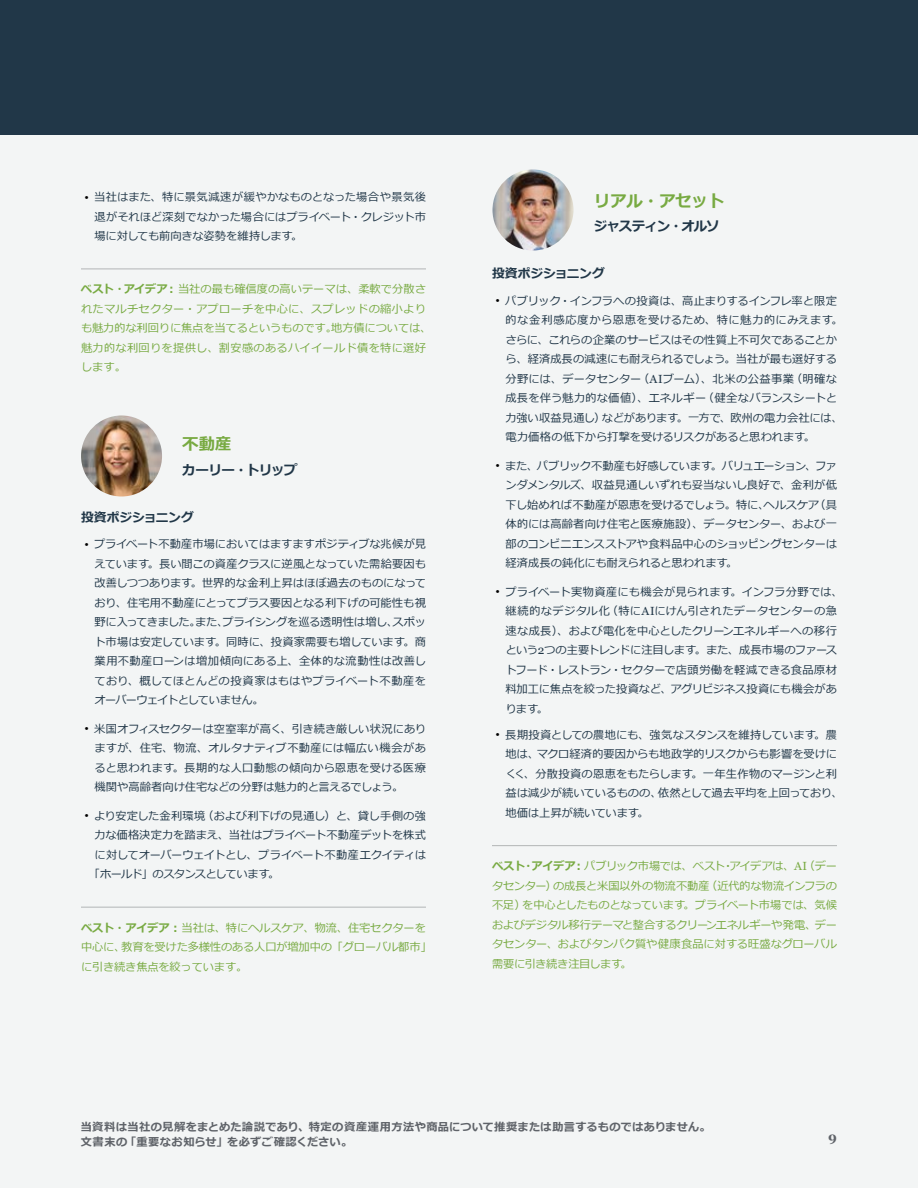
<style>
.page{position:relative;width:918px;height:1188px;background:#fff}
.page>*{position:absolute;margin:0;border:0;box-sizing:border-box;transform-origin:0 0}
.t1{font:700 16.5px "Meiryo";letter-spacing:-.01em;color:#78aa42}
.t2{font:700 13.5px "Meiryo";letter-spacing:-.085em;color:#213748}
.t3{font:700 13.5px "Meiryo";letter-spacing:-.05em;color:#213748}
.t4{font:700 13.5px "Georgia Pro";color:#5f6369}
.t5{font:700 12.75px "Meiryo";letter-spacing:-.01em;color:#213748}
.t6{font:11.25px/19.5px "Meiryo";letter-spacing:-.005em;color:#213748;text-align:justify}
.t7{font:11.25px/19.5px "Meiryo";letter-spacing:-.01em;color:#78aa42}
.t8{font:11.25px/19.5px "Meiryo";letter-spacing:.025em;color:#78aa42}
.t9{font:700 11.25px/15px "Meiryo";letter-spacing:.02em;color:#5f6369}
.t10{font:11.25px "Meiryo";letter-spacing:-.055em;color:#213748}
.s1{font-weight:700}
.s2{font-family:"Georgia";font-size:11.85px}
</style>
<div class="page">
<div style="left:0;top:135px;width:918px;height:1053px;background:#f3f5f5"></div>
<div style="left:0;top:0;width:918px;height:135px;background:#213748"></div>
<img style="left:81px;top:416px;width:81px;height:80px;border-radius:40px">
<img style="left:492px;top:170px;width:81px;height:80px;border-radius:40px">
<hr style="left:81px;top:269px;width:345px;height:1px;background:#b2b5b6">
<hr style="left:81px;top:907px;width:345px;height:1px;background:#b2b5b6">
<hr style="left:492px;top:845px;width:345px;height:1px;background:#b2b5b6">
<p class="t6" style="left:94px;top:188px;width:333px;text-indent:-10px"><sup>●</sup> 当社はまた、特に景気減速が緩やかなものとなった場合や景気後退がそれほど深刻でなかった場合にはプライベート・クレジット市場に対しても前向きな姿勢を維持します。</p>
<p class="t8" style="left:81px;top:280px;width:352px"><span class="s1">ベスト・アイデア：</span>当社の最も確信度の高いテーマは、柔軟で分散されたマルチセクター・アプローチを中心に、スプレッドの縮小よりも魅力的な利回りに焦点を当てるというものです。地方債については、魅力的な利回りを提供し、割安感のあるハイイールド債を特に選好します。</p>
<h1 class="t1" style="left:182px;top:433px;width:51px">不動産</h1>
<p class="t3" style="left:182px;top:460px;width:117px">カーリー・トリップ</p>
<p class="t5" style="left:81px;top:508px;width:114px">投資ポジショニング</p>
<p class="t6" style="left:95px;top:535px;width:333px;text-indent:-10px"><sup>●</sup> プライベート不動産市場においてはますますポジティブな兆候が見えています。長い間この資産クラスに逆風となっていた需給要因も改善しつつあります。世界的な金利上昇はほぼ過去のものになっており、住宅用不動産にとってプラス要因となる利下げの可能性も視野に入ってきました。また、プライシングを巡る透明性は増し、スポット市場は安定しています。同時に、投資家需要も増しています。商業用不動産ローンは増加傾向にある上、全体的な流動性は改善しており、概してほとんどの投資家はもはやプライベート不動産をオーバーウェイトとしていません。</p>
<p class="t6" style="left:95px;top:720px;width:333px;text-indent:-10px"><sup>●</sup> 米国オフィスセクターは空室率が高く、引き続き厳しい状況にありますが、住宅、物流、オルタナティブ不動産には幅広い機会があると思われます。長期的な人口動態の傾向から恩恵を受ける医療機関や高齢者向け住宅などの分野は魅力的と言えるでしょう。</p>
<p class="t6" style="left:84px;top:807px;width:343px"><sup>●</sup> より安定した金利環境（および利下げの見通し）と、貸し手側の強</p>
<p class="t6" style="left:95px;top:826px;width:333px">力な価格決定力を踏まえ、当社はプライベート不動産デットを株式</p>
<p class="t6" style="left:95px;top:846px;width:333px">に対してオーバーウェイトとし、プライベート不動産エクイティは</p>
<p class="t10" style="left:89px;top:866px;width:192px">「ホールド」のスタンスとしています。</p>
<p class="t7" style="left:81px;top:918px;width:352px"><span class="s1">ベスト・アイデア：</span>当社は、特にヘルスケア、物流、住宅セクターを中心に、教育を受けた多様性のある人口が増加中の「グローバル都市」に引き続き焦点を絞っています。</p>
<h1 class="t1" style="left:594px;top:189px;width:132px">リアル・アセット</h1>
<p class="t2" style="left:594px;top:217px;width:127px">ジャスティン・オルソ</p>
<p class="t5" style="left:492px;top:264px;width:114px">投資ポジショニング</p>
<p class="t6" style="left:506px;top:291px;width:339px;text-align:left;text-indent:-10px"><sup>●</sup> パブリック・インフラへの投資は、高止まりするインフレ率と限定的な金利感応度から恩恵を受けるため、特に魅力的にみえます。さらに、これらの企業のサービスはその性質上不可欠であることから、経済成長の減速にも耐えられるでしょう。当社が最も選好する分野には、データセンター（<span class="s2">AI</span>ブーム）、北米の公益事業（明確な成長を伴う魅力的な価値）、エネルギー（健全なバランスシートと力強い収益見通し）などがあります。一方で、欧州の電力会社には、電力価格の低下から打撃を受けるリスクがあると思われます。</p>
<p class="t6" style="left:506px;top:456px;width:333px;text-indent:-10px"><sup>●</sup> また、パブリック不動産も好感しています。バリュエーション、ファンダメンタルズ、収益見通しいずれも妥当ないし良好で、金利が低下し始めれば不動産が恩恵を受けるでしょう。特に、ヘルスケア（具体的には高齢者向け住宅と医療施設）、データセンター、および一部のコンビニエンスストアや食料品中心のショッピングセンターは経済成長の鈍化にも耐えられると思われます。</p>
<p class="t6" style="left:506px;top:582px;width:339px;text-align:left;text-indent:-10px"><sup>●</sup> プライベート実物資産にも機会が見られます。インフラ分野では、継続的なデジタル化（特に<span class="s2">AI</span>にけん引されたデータセンターの急速な成長）、および電化を中心としたクリーンエネルギーへの移行という<span class="s2">2</span>つの主要トレンドに注目します。また、成長市場のファーストフード・レストラン・セクターで店頭労働を軽減できる食品原材料加工に焦点を絞った投資など、アグリビジネス投資にも機会があります。</p>
<p class="t6" style="left:506px;top:726px;width:339px;text-align:left;text-indent:-10px"><sup>●</sup> 長期投資としての農地にも、強気なスタンスを維持しています。農地は、マクロ経済的要因からも地政学的リスクからも影響を受けにくく、分散投資の恩恵をもたらします。一年生作物のマージンと利益は減少が続いているものの、依然として過去平均を上回っており、地価は上昇が続いています。</p>
<p class="t7" style="left:492px;top:857px;width:346px;text-align:justify"><span class="s1">ベスト・アイデア：</span>パブリック市場では、ベスト・アイデアは、<span class="s2">AI</span>（データセンター）の成長と米国以外の物流不動産（近代的な物流インフラの不足）を中心としたものとなっています。プライベート市場では、気候およびデジタル移行テーマと整合するクリーンエネルギーや発電、データセンター、およびタンパク質や健康食品に対する旺盛なグローバル需要に引き続き注目します。</p>
<p class="t9" style="left:81px;top:1120px;width:631px">当資料は当社の見解をまとめた論説であり、特定の資産運用方法や商品について推奨または助言するものではありません。文書末の「重要なお知らせ」を必ずご確認ください。</p>
<p class="t4" style="left:828px;top:1132px;width:10px">9</p>
</div>
